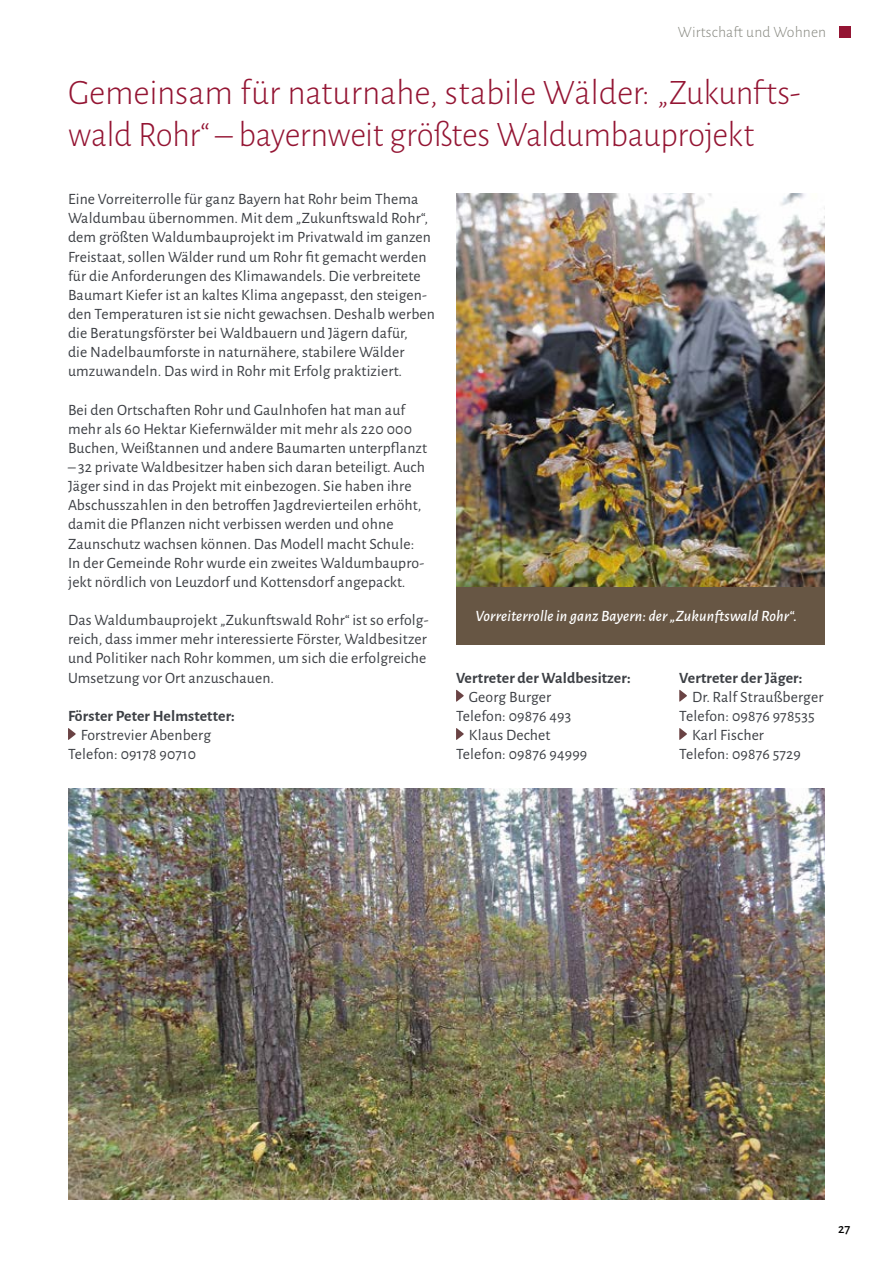
<style>
.page{position:relative;width:893px;height:1263px;background:#fff}
.page>*{position:absolute;margin:0;border:0;box-sizing:border-box;transform-origin:0 0}
.t1{font:300 36px/42px "Alegreya Sans";letter-spacing:-.01em;color:#941533}
.t2{font:15.75px/19.2px "Alegreya Sans";letter-spacing:.01em;color:#3d4045}
.t3{font:700 15.75px "Alegreya Sans";letter-spacing:.01em;color:#3d4045}
.t4{font:italic 500 15.75px "Alegreya Sans";letter-spacing:.01em;color:#fff}
.t5{font:300 15.75px "Alegreya Sans";letter-spacing:.01em;color:#888981}
.t6{font:500 13.8px "Alegreya Sans";color:#000}
</style>
<div class="page">
<div style="left:456px;top:519px;width:369px;height:125px;background:#675644"></div>
<svg style="left:68px;top:728px;width:8px;height:12px"></svg>
<img style="left:456px;top:193px;width:369px;height:394px">
<img style="left:68px;top:789px;width:757px;height:410px">
<svg style="left:456px;top:689px;width:8px;height:13px"></svg>
<svg style="left:456px;top:728px;width:8px;height:12px"></svg>
<svg style="left:679px;top:689px;width:8px;height:13px"></svg>
<svg style="left:679px;top:728px;width:8px;height:12px"></svg>
<div style="left:838px;top:26px;width:12px;height:12px;background:#941533"></div>
<p class="t5" style="left:678px;top:22px;width:150px">Wirtschaft und Wohnen</p>
<h1 class="t1" style="left:68px;top:70px;width:734px">Gemeinsam für naturnahe, stabile Wälder: „Zukunfts&shy;wald Rohr“ – bayernweit größtes Waldumbauprojekt</h1>
<p class="t2" style="left:68px;top:189px;width:368px">Eine Vorreiterrolle für ganz Bayern hat Rohr beim Thema Waldumbau übernommen. Mit dem „Zukunftswald Rohr“, dem größten Waldumbauprojekt im Privatwald im ganzen Freistaat, sollen Wälder rund um Rohr fit gemacht werden für die Anforderungen des Klimawandels. Die verbreitete Baumart Kiefer ist an kaltes Klima angepasst, den steigen&shy;den Temperaturen ist sie nicht gewachsen. Deshalb werben die Beratungsförster bei Waldbauern und Jägern dafür,<br>die Nadelbaumforste in naturnähere, stabilere Wälder umzuwandeln. Das wird in Rohr mit Erfolg praktiziert.</p>
<p class="t2" style="left:68px;top:399px;width:361px">Bei den Ortschaften Rohr und Gaulnhofen hat man auf mehr als 60 Hektar Kiefernwälder mit mehr als 220 000<br>Buchen, Weißtannen und andere Baumarten unterpflanzt</p>
<p class="t2" style="left:68px;top:457px;width:358px">– 32 private Waldbesitzer haben sich daran beteiligt. Auch Jäger sind in das Projekt mit einbezogen. Sie haben ihre Abschusszahlen in den betroffen Jagdrevierteilen erhöht, damit die Pflanzen nicht verbissen werden und ohne Zaunschutz wachsen können. Das Modell macht Schule:<br>In der Gemeinde Rohr wurde ein zweites Waldumbaupro&shy;jekt nördlich von Leuzdorf und Kottensdorf angepackt.</p>
<p class="t2" style="left:68px;top:610px;width:362px">Das Waldumbauprojekt „Zukunftswald Rohr“ ist so erfolg&shy;reich, dass immer mehr interessierte Förster, Waldbesitzer und Politiker nach Rohr kommen, um sich die erfolgreiche Umsetzung vor Ort anzuschauen.</p>
<p class="t3" style="left:68px;top:704px;width:168px">Förster Peter Helmstetter:</p>
<p class="t2" style="left:68px;top:724px;width:145px;text-indent:13px">Forstrevier Abenberg<br>Telefon: 09178 90710</p>
<p class="t4" style="left:476px;top:605px;width:323px">Vorreiterrolle in ganz Bayern: der „Zukunftswald Rohr“.</p>
<p class="t3" style="left:456px;top:666px;width:176px">Vertreter der Waldbesitzer:</p>
<p class="t2" style="left:469px;top:686px;width:84px">Georg Burger</p>
<p class="t2" style="left:456px;top:705px;width:117px">Telefon: 09876 493</p>
<p class="t2" style="left:469px;top:724px;width:83px">Klaus Dechet</p>
<p class="t2" style="left:456px;top:744px;width:133px">Telefon: 09876 94999</p>
<p class="t3" style="left:679px;top:666px;width:125px">Vertreter der Jäger:</p>
<p class="t2" style="left:692px;top:686px;width:133px">Dr. Ralf Straußberger</p>
<p class="t2" style="left:679px;top:705px;width:137px">Telefon: 09876 978535</p>
<p class="t2" style="left:692px;top:724px;width:73px">Karl Fischer</p>
<p class="t2" style="left:679px;top:744px;width:123px">Telefon: 09876 5729</p>
<p class="t6" style="left:838px;top:1219px;width:14px">27</p>
</div>
